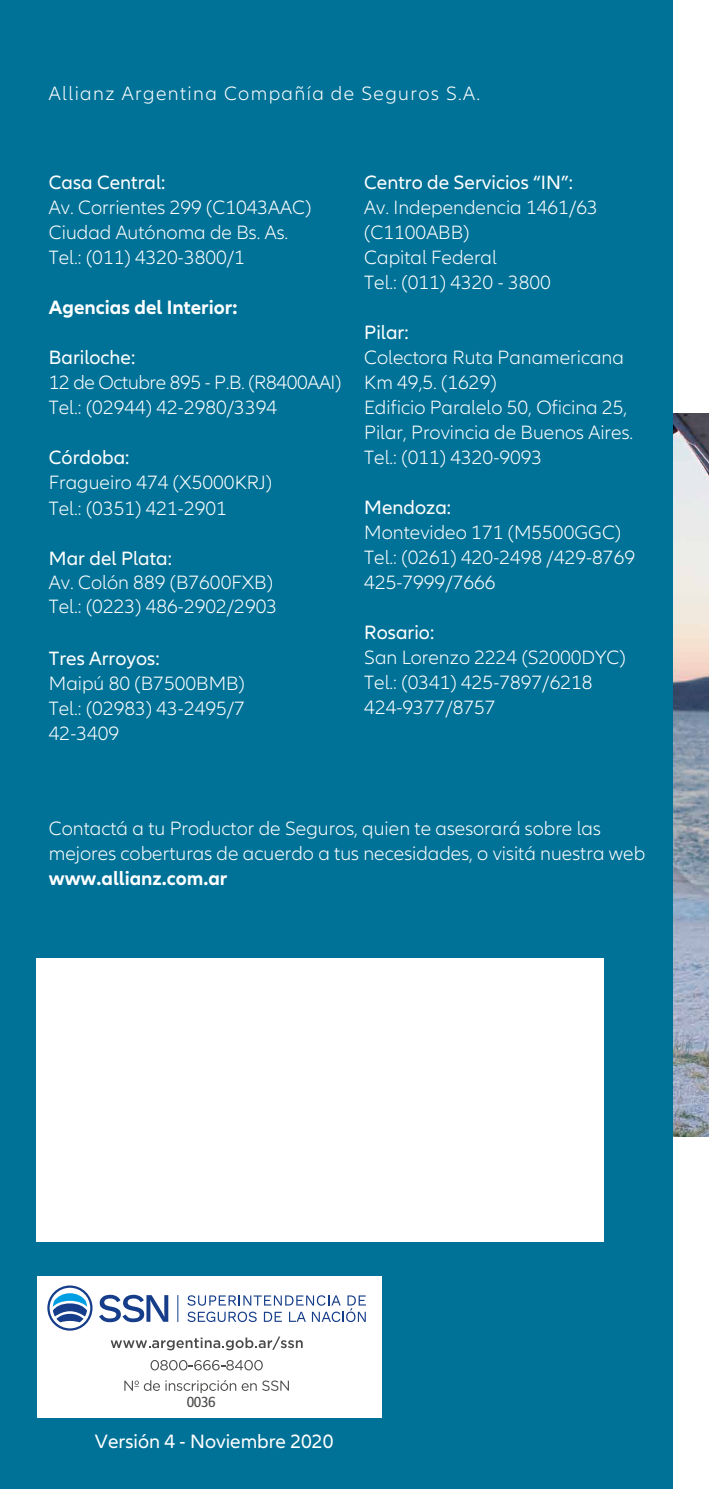
<style>
.page{position:relative;width:709px;height:1489px;background:#fff}
.page>*{position:absolute;margin:0;border:0;box-sizing:border-box;transform-origin:0 0}
.t1{font:300 20px/25px "Allianz Neo";color:#fff}
.t2{font:20px "Allianz Neo";color:#fff}
.t3{font:300 20px/25px "Allianz Neo";letter-spacing:-.02em;color:#fff}
.t4{font:700 20px "Allianz Neo";color:#fff}
.t5{font:300 20px "Allianz Neo";letter-spacing:.07em;color:#fff}
.t6{font:14.5px "Allianz Sans";color:#4a4a49}
</style>
<div class="page">
<img style="left:672px;top:413px;width:37px;height:723px">
<div style="left:0;top:0;width:672px;height:1488px;background:#007297"></div>
<div style="left:37px;top:957px;width:567px;height:284px;background:#fff"></div>
<div style="left:37px;top:1275px;width:344px;height:142px;background:#fff"></div>
<svg style="left:177px;top:1295px;width:1px;height:26px"></svg>
<svg style="left:187px;top:1295px;width:179px;height:26px"></svg>
<svg style="left:99px;top:1294px;width:69px;height:27px"></svg>
<svg style="left:47px;top:1285px;width:45px;height:45px"></svg>
<svg style="left:124px;top:1380px;width:112px;height:12px"></svg>
<svg style="left:242px;top:1380px;width:47px;height:10px"></svg>
<svg style="left:150px;top:1360px;width:113px;height:10px"></svg>
<svg style="left:111px;top:1336px;width:192px;height:14px"></svg>
<p class="t5" style="left:49px;top:82px;width:433px">Allianz Argentina Compañía de Seguros S.A.</p>
<p class="t2" style="left:49px;top:171px;width:118px">Casa Central:</p>
<p class="t1" style="left:49px;top:196px;width:264px">Av. Corrientes 299 (C1043AAC)<br>Ciudad Autónoma de Bs. As.<br>Tel.: (011) 4320-3800/1</p>
<p class="t4" style="left:49px;top:296px;width:190px">Agencias del Interior:</p>
<p class="t2" style="left:49px;top:346px;width:88px">Bariloche:</p>
<p class="t3" style="left:49px;top:371px;width:294px">12 de Octubre 895 - P.B. (R8400AAI)<br>Tel.: (02944) 42-2980/3394</p>
<p class="t2" style="left:49px;top:446px;width:82px">Córdoba:</p>
<p class="t1" style="left:49px;top:471px;width:224px">Fragueiro 474 (X5000KRJ)<br>Tel.: (0351) 421-2901</p>
<p class="t2" style="left:49px;top:546px;width:124px">Mar del Plata:</p>
<p class="t1" style="left:49px;top:570px;width:230px;line-height:24px">Av. Colón 889 (B7600FXB)<br>Tel.: (0223) 486-2902/2903</p>
<p class="t2" style="left:49px;top:646px;width:112px">Tres Arroyos:</p>
<p class="t1" style="left:49px;top:671px;width:198px;text-align:justify">Maipú 80 (B7500BMB)<br>Tel.: (02983) 43-2495/7<br>42-3409</p>
<p class="t2" style="left:364px;top:171px;width:210px">Centro de Servicios “IN”:</p>
<p class="t1" style="left:364px;top:195px;width:235px">Av. Independencia 1461/63 (C1100ABB)<br>Capital Federal<br>Tel.: (011) 4320 - 3800</p>
<p class="t2" style="left:364px;top:321px;width:46px">Pilar:</p>
<p class="t1" style="left:364px;top:345px;width:270px">Colectora Ruta Panamericana<br>Km 49,5. (1629)<br>Edificio Paralelo 50, Oficina 25,<br>Pilar, Provincia de Buenos Aires.<br>Tel.: (011) 4320-9093</p>
<p class="t2" style="left:364px;top:496px;width:88px">Mendoza:</p>
<p class="t1" style="left:364px;top:520px;width:272px">Montevideo 171 (M5500GGC)<br>Tel.: (0261) 420-2498 /429-8769<br>425-7999/7666</p>
<p class="t2" style="left:364px;top:621px;width:71px">Rosario:</p>
<p class="t1" style="left:364px;top:645px;width:263px">San Lorenzo 2224 (S2000DYC)<br>Tel.: (0341) 425-7897/6218<br>424-9377/8757</p>
<p class="t1" style="left:49px;top:816px;width:598px">Contactá a tu Productor de Seguros, quien te asesorará sobre las mejores coberturas de acuerdo a tus necesidades, o visitá nuestra web</p>
<p class="t4" style="left:49px;top:866px;width:180px">www.allianz.com.ar</p>
<p class="t6" style="left:187px;top:1393px;width:30px">0036</p>
<p class="t2" style="left:95px;top:1429px;width:240px">Versión 4 - Noviembre 2020</p>
</div>
